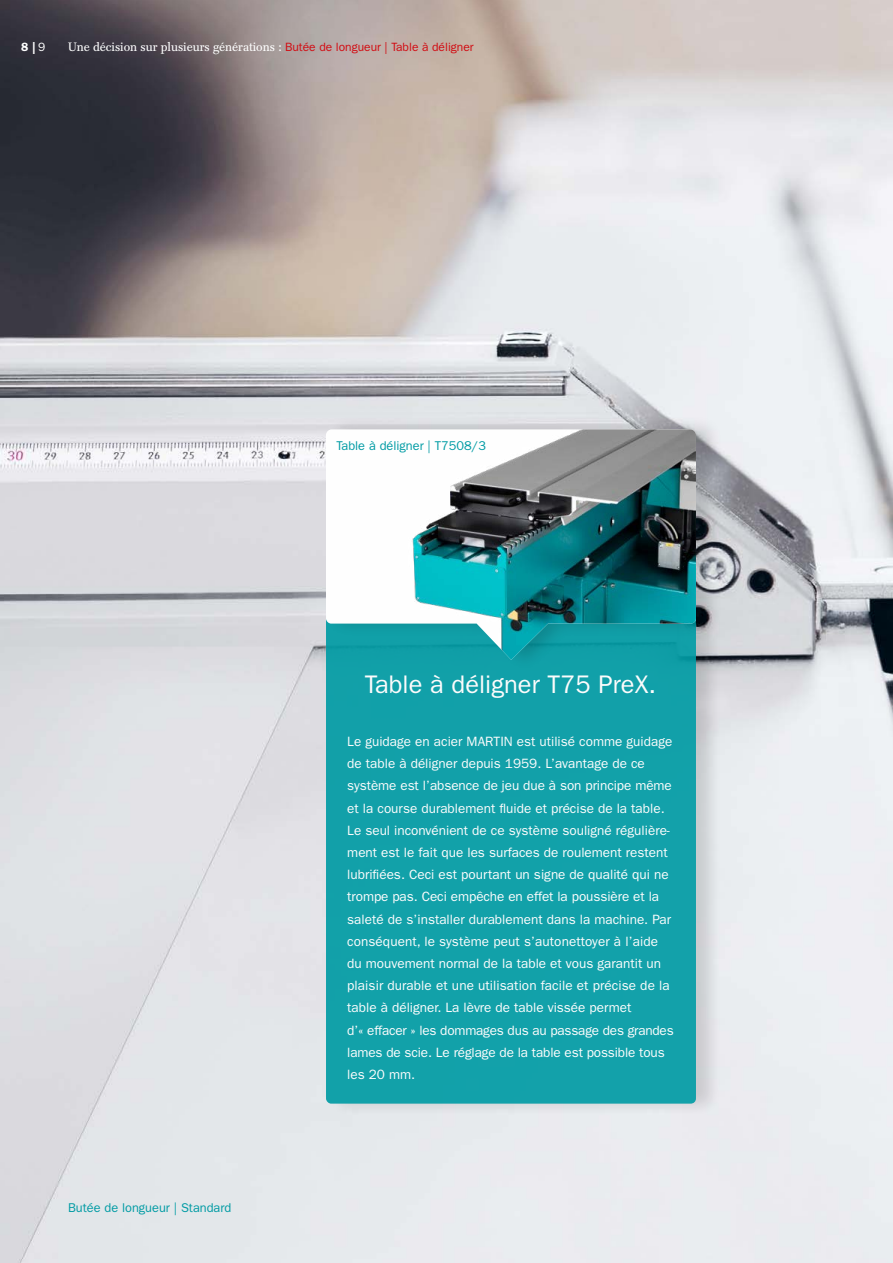
<style>
.page{position:relative;width:893px;height:1263px;background:#fff}
.page>*{position:absolute;margin:0;border:0;box-sizing:border-box;transform-origin:0 0}
.t1{font:25.5px "ITC Franklin Gothic Std";color:#fff}
.t2{font:13.5px/22.2px "ITC Franklin Gothic Std";color:#fff}
.t3{font:12.75px "ITC Franklin Gothic Std";color:#009ba4}
.t4{font:12px "Franklin Antiqua BQ";color:#fff}
.t5{font:600 12px "ITC Franklin Gothic Std";color:#fff}
.s1{font-weight:400}
.s2{font-family:"ITC Franklin Gothic Std";color:#d20a11}
</style>
<div class="page">
<img style="left:0;top:0;width:893px;height:1263px">
<div style="left:325px;top:596px;width:397px;height:522px;background:#000;opacity:.15"></div>
<div style="left:326px;top:672px;width:370px;height:431px;background:#12a1a9"></div>
<div style="left:325px;top:416px;width:397px;height:256px;background:#000;opacity:.15"></div>
<img style="left:326px;top:429px;width:370px;height:231px">
<p class="t5" style="left:21px;top:39px;width:26px">8 | <span class="s1">9</span></p>
<p class="t4" style="left:68px;top:39px;width:407px">Une décision sur plusieurs générations : <span class="s2">Butée de longueur | Table à déligner</span></p>
<p class="t3" style="left:336px;top:438px;width:151px">Table à déligner | T7508/3</p>
<p class="t3" style="left:68px;top:1200px;width:165px">Butée de longueur | Standard</p>
<h1 class="t1" style="left:365px;top:670px;width:293px">Table à déligner T75 PreX.</h1>
<p class="t2" style="left:347px;top:730px;width:328px">Le guidage en acier MARTIN est utilisé comme guidage de table à déligner depuis 1959. L’avantage de ce système est l’absence de jeu due à son principe même et la course durablement fluide et précise de la table.<br>Le seul inconvénient de ce système souligné régulière&shy;ment est le fait que les surfaces de roulement restent lubrifiées. Ceci est pourtant un signe de qualité qui ne trompe pas. Ceci empêche en effet la poussière et la saleté de s’installer durablement dans la machine. Par conséquent, le système peut s’autonettoyer à l’aide du mouvement normal de la table et vous garantit un plaisir durable et une utilisation facile et précise de la table à déligner. La lèvre de table vissée permet<br>d’« effacer » les dommages dus au passage des grandes lames de scie. Le réglage de la table est possible tous les 20 mm.</p>
</div>
